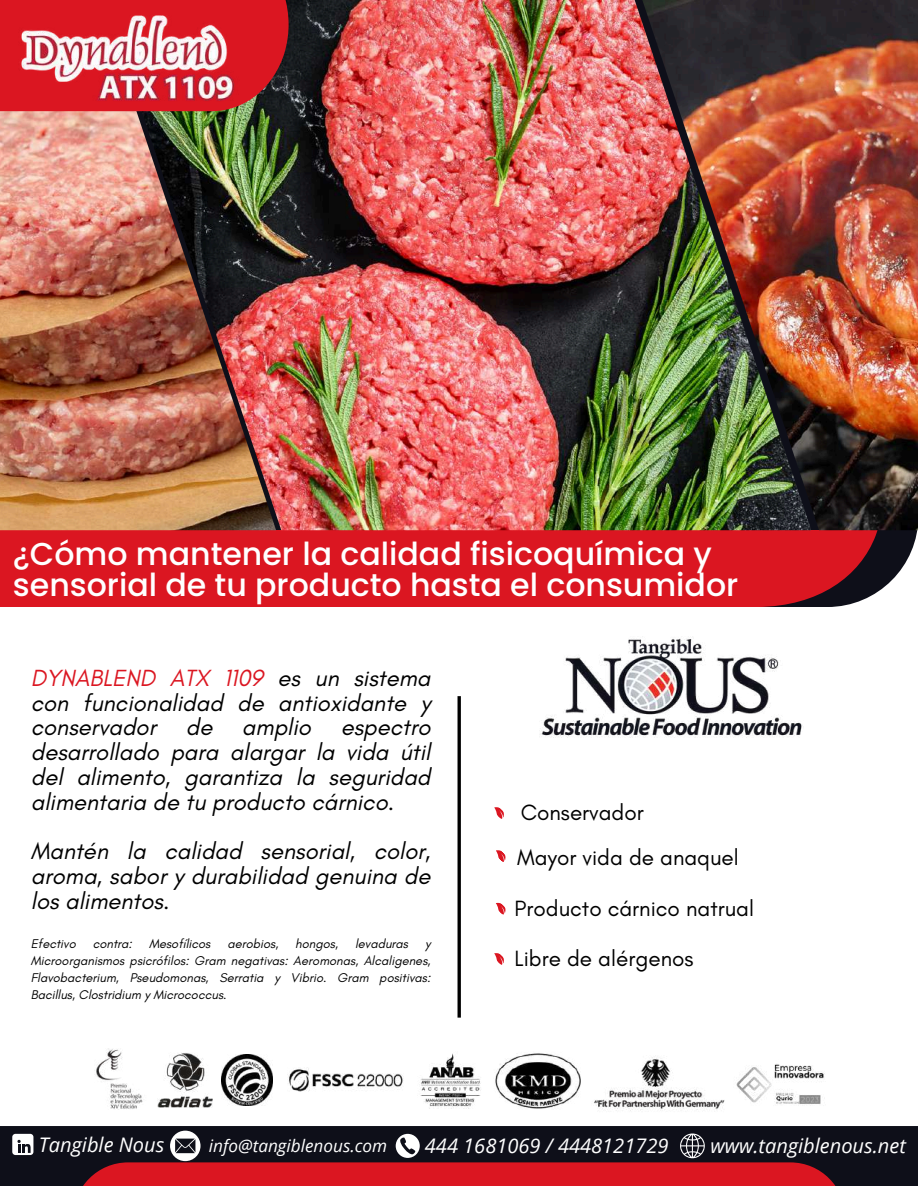
<style>
.page{position:relative;width:918px;height:1186px;background:#fff}
.page>*{position:absolute;margin:0;border:0;box-sizing:border-box;transform-origin:0 0}
.t1{font:500 31.65px/31.5px "Poppins";color:#fff}
.t2{font:italic 23.85px/24.8px "Glacial Indifference";color:#000;text-align:justify}
.t3{font:22.5px/45.3px "Glacial Indifference";color:#000}
.t4{font:italic 20.1px "Open Sans";color:#fff}
.t5{font:italic 17.25px "Open Sans";color:#fff}
.t6{font:italic 12.9px/17.1px "Glacial Indifference";color:#000;text-align:justify}
.s1{color:#db1621}
</style>
<div class="page">
<div style="left:0;top:530px;width:882px;height:77px;background:#db1621"></div>
<img style="left:275px;top:0;width:367px;height:530px">
<img style="left:0;top:111px;width:275px;height:419px">
<img style="left:642px;top:0;width:276px;height:530px">
<svg style="left:0;top:0;width:289px;height:111px;background:#af1a22"></svg>
<img style="left:13px;top:0;width:238px;height:111px">
<div style="left:0;top:1126px;width:918px;height:60px;background:#0e0f19"></div>
<div style="left:73px;top:1162px;width:772px;height:24px;background:#db1621"></div>
<img style="left:96px;top:1048px;width:47px;height:61px">
<img style="left:158px;top:1053px;width:55px;height:55px">
<img style="left:594px;top:1057px;width:131px;height:54px">
<img style="left:420px;top:1053px;width:61px;height:55px">
<img style="left:289px;top:1068px;width:114px;height:24px">
<img style="left:222px;top:1054px;width:51px;height:51px">
<img style="left:736px;top:1064px;width:89px;height:40px">
<img style="left:495px;top:1053px;width:86px;height:56px">
<div style="left:12px;top:1134px;width:21px;height:21px;background:#fff;border-radius:3px"></div>
<svg style="left:17px;top:1140px;width:14px;height:13px"></svg>
<svg style="left:396px;top:1134px;width:24px;height:24px"></svg>
<svg style="left:680px;top:1133px;width:25px;height:25px"></svg>
<svg style="left:170px;top:1130px;width:31px;height:31px"></svg>
<img style="left:540px;top:638px;width:263px;height:100px">
<hr style="left:458px;top:696px;width:3px;height:321px;background:#000">
<svg style="left:494px;top:807px;width:10px;height:12px"></svg>
<svg style="left:496px;top:850px;width:10px;height:12px"></svg>
<svg style="left:496px;top:902px;width:10px;height:13px"></svg>
<svg style="left:494px;top:953px;width:10px;height:12px"></svg>
<h1 class="t1" style="left:13px;top:538px;width:727px">¿Cómo mantener la calidad fisicoquímica y sensorial de tu producto hasta el consumidor</h1>
<p class="t2" style="left:31px;top:665px;width:401px"><span class="s1">DYNABLEND ATX 1109</span> es un sistema con funcionalidad de antioxidante y conservador de amplio espectro desarrollado para alargar la vida útil del alimento, garantiza la seguridad alimentaria de tu producto cárnico.</p>
<p class="t2" style="left:31px;top:838px;width:401px">Mantén la calidad sensorial, color, aroma, sabor y durabilidad genuina de los alimentos.</p>
<p class="t6" style="left:31px;top:935px;width:47px">Efectivo</p>
<p class="t6" style="left:93px;top:935px;width:41px">contra:</p>
<p class="t6" style="left:149px;top:935px;width:63px">Mesofílicos</p>
<p class="t6" style="left:227px;top:935px;width:52px">aerobios,</p>
<p class="t6" style="left:295px;top:935px;width:44px">hongos,</p>
<p class="t6" style="left:355px;top:935px;width:55px">levaduras</p>
<p class="t6" style="left:31px;top:935px;width:401px;text-indent:394px">y Microorganismos psicrófilos: Gram negativas: Aeromonas, Alcaligenes, Flavobacterium, Pseudomonas, Serratia y Vibrio. Gram positivas:<br>Bacillus, Clostridium y Micrococcus.</p>
<p class="t3" style="left:517px;top:789px;width:223px">Conservador<br>Mayor vida de anaquel</p>
<p class="t3" style="left:515px;top:885px;width:241px">Producto cárnico natrual</p>
<p class="t3" style="left:515px;top:935px;width:180px">Libre de alérgenos</p>
<p class="t4" style="left:39px;top:1130px;width:127px">Tangible Nous</p>
<p class="t5" style="left:209px;top:1133px;width:180px">info@tangiblenous.com</p>
<p class="t4" style="left:425px;top:1131px;width:245px">444 1681069 / 4448121729</p>
<p class="t4" style="left:710px;top:1131px;width:197px">www.tangiblenous.net</p>
</div>
